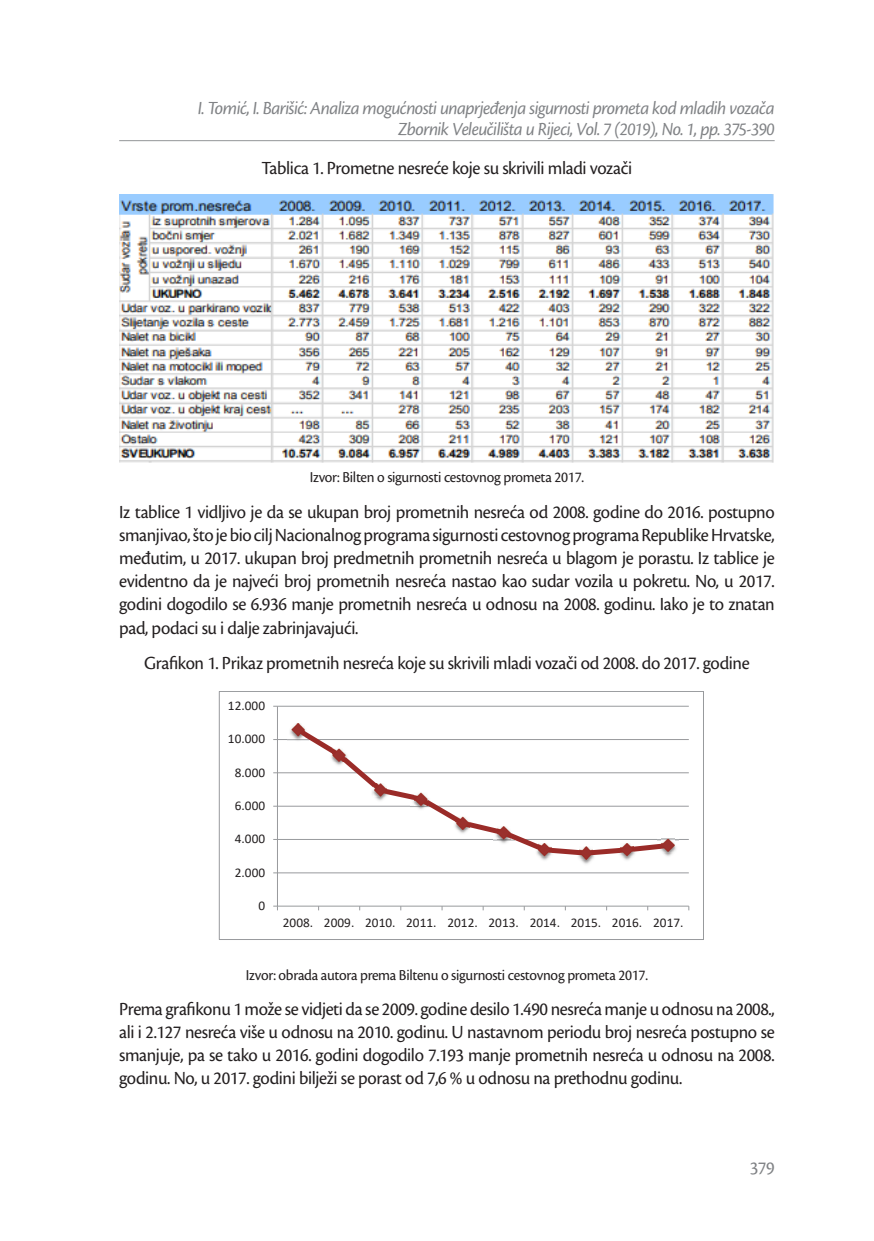
<style>
.page{position:relative;width:874px;height:1241px;background:#fff}
.page>*{position:absolute;margin:0;border:0;box-sizing:border-box;transform-origin:0 0}
.Opis_slike{font:19.25px/23.1px "Cronos Pro";letter-spacing:-.02em;color:#231f20;text-align:justify;scale:.96 1}
.t1{font:italic 19.25px/21px "Cronos Pro";letter-spacing:-.035em;color:#808285;text-align:right;scale:.96 1}
.t2{font:19.25px "Cronos Pro";color:#808285;scale:.96 1}
.Izvor{font:15.75px "Cronos Pro";letter-spacing:-.02em;color:#231f20;scale:.96 1}
.t3{font:14.7px/17px "Arial";color:#231f20}
.t4{font:13.3px "Calibri";color:#231f20}
</style>
<div class="page">
<hr style="left:119px;top:140px;width:655px;height:1px;background:#939598">
<img style="left:119px;top:194px;width:655px;height:269px">
<hr style="left:277px;top:872px;width:411px;height:1px;background:#989a9d">
<hr style="left:277px;top:838px;width:411px;height:1px;background:#989a9d">
<hr style="left:277px;top:805px;width:411px;height:1px;background:#989a9d">
<hr style="left:277px;top:772px;width:411px;height:1px;background:#989a9d">
<hr style="left:277px;top:739px;width:411px;height:1px;background:#989a9d">
<hr style="left:277px;top:705px;width:411px;height:1px;background:#989a9d">
<hr style="left:277px;top:706px;width:1px;height:200px;background:#989a9d">
<hr style="left:277px;top:905px;width:411px;height:1px;background:#989a9d">
<svg style="left:273px;top:905px;width:5px;height:5px"></svg>
<img style="left:287px;top:730px;width:4px;height:11px">
<img style="left:541px;top:858px;width:7px;height:2px">
<img style="left:580px;top:858px;width:14px;height:6px">
<img style="left:623px;top:858px;width:8px;height:2px">
<img style="left:673px;top:838px;width:5px;height:15px">
<svg style="left:291px;top:728px;width:382px;height:130px"></svg>
<svg style="left:291px;top:723px;width:13px;height:13px"></svg>
<svg style="left:332px;top:748px;width:13px;height:13px"></svg>
<svg style="left:373px;top:783px;width:13px;height:13px"></svg>
<img style="left:414px;top:792px;width:14px;height:13px">
<img style="left:455px;top:816px;width:14px;height:13px">
<svg style="left:497px;top:826px;width:13px;height:13px"></svg>
<svg style="left:538px;top:843px;width:13px;height:13px"></svg>
<svg style="left:579px;top:846px;width:13px;height:13px"></svg>
<svg style="left:620px;top:843px;width:13px;height:13px"></svg>
<img style="left:661px;top:838px;width:13px;height:14px">
<div style="left:219px;top:691px;width:484px;height:248px;border:1px solid #989a9d"></div>
<p class="t1" style="left:198px;top:98px;width:602px">I. Tomić, I. Barišić: Analiza mogućnosti unaprjeđenja sigurnosti prometa kod mladih vozača<br>Zbornik Veleučilišta u Rijeci, Vol. 7 (2019), No. 1, pp. 375-390</p>
<p class="Opis_slike" style="left:261px;top:156px;width:387px">Tablica 1. Prometne nesreće koje su skrivili mladi vozači</p>
<p class="Izvor" style="left:309px;top:468px;width:287px">Izvor: Bilten o sigurnosti cestovnog prometa 2017.</p>
<p class="Opis_slike" style="left:119px;top:500px;width:684px">Iz tablice 1 vidljivo je da se ukupan broj prometnih nesreća od 2008. godine do 2016. postupno smanjivao, što je bio cilj Nacionalnog programa sigurnosti cestovnog programa Republike Hrvatske, međutim, u 2017. ukupan broj predmetnih prometnih nesreća u blagom je porastu. Iz tablice je evidentno da je najveći broj prometnih nesreća nastao kao sudar vozila u pokretu. No, u 2017. godini dogodilo se 6.936 manje prometnih nesreća u odnosu na 2008. godinu. Iako je to znatan pad, podaci su i dalje zabrinjavajući.</p>
<p class="Opis_slike" style="left:144px;top:651px;width:632px">Grafikon 1. Prikaz prometnih nesreća koje su skrivili mladi vozači od 2008. do 2017. godine</p>
<p class="t3" style="left:141px;top:661px;width:592px">Grafikon 1: Prikaz prometnih nesreća koje su skrivili mladi vozači od 2008. do 2017. godine</p>
<p class="t4" style="left:228px;top:696px;width:39px">12.000</p>
<p class="t4" style="left:228px;top:729px;width:39px">10.000</p>
<p class="t4" style="left:234px;top:762px;width:32px">8.000</p>
<p class="t4" style="left:234px;top:796px;width:32px">6.000</p>
<p class="t4" style="left:234px;top:829px;width:32px">4.000</p>
<p class="t4" style="left:234px;top:862px;width:32px">2.000</p>
<p class="t4" style="left:258px;top:896px;width:8px">0</p>
<p class="t4" style="left:283px;top:913px;width:402px">2008. 2009. 2010. 2011. 2012. 2013. 2014. 2015. 2016. 2017.</p>
<p class="Izvor" style="left:246px;top:965px;width:420px">Izvor: obrada autora prema Biltenu o sigurnosti cestovnog prometa 2017.</p>
<p class="Opis_slike" style="left:119px;top:997px;width:684px">Prema grafikonu 1 može se vidjeti da se 2009. godine desilo 1.490 nesreća manje u odnosu na 2008., ali i 2.127 nesreća više u odnosu na 2010. godinu. U nastavnom periodu broj nesreća postupno se smanjuje, pa se tako u 2016. godini dogodilo 7.193 manje prometnih nesreća u odnosu na 2008. godinu. No, u 2017. godini bilježi se porast od 7,6 % u odnosu na prethodnu godinu.</p>
<p class="t3" style="left:135px;top:996px;width:605px">na 2008., ali i 2.127 nesreća više u odnosu na 2010. godinu. U nastavnom periodu broj</p>
<p class="t3" style="left:135px;top:1030px;width:606px">nesreća u odnosu na 2008. godinu. No, u 2017. godini bilježi se porast od 7,6 % u odnosu na prethodnu godinu.</p>
<p class="t3" style="left:135px;top:1077px;width:523px">Tablica 2: Prometne nesreće s nastradalim osobama koje su skrivili mladi vozači</p>
<p class="t2" style="left:749px;top:1156px;width:27px">379</p>
</div>
